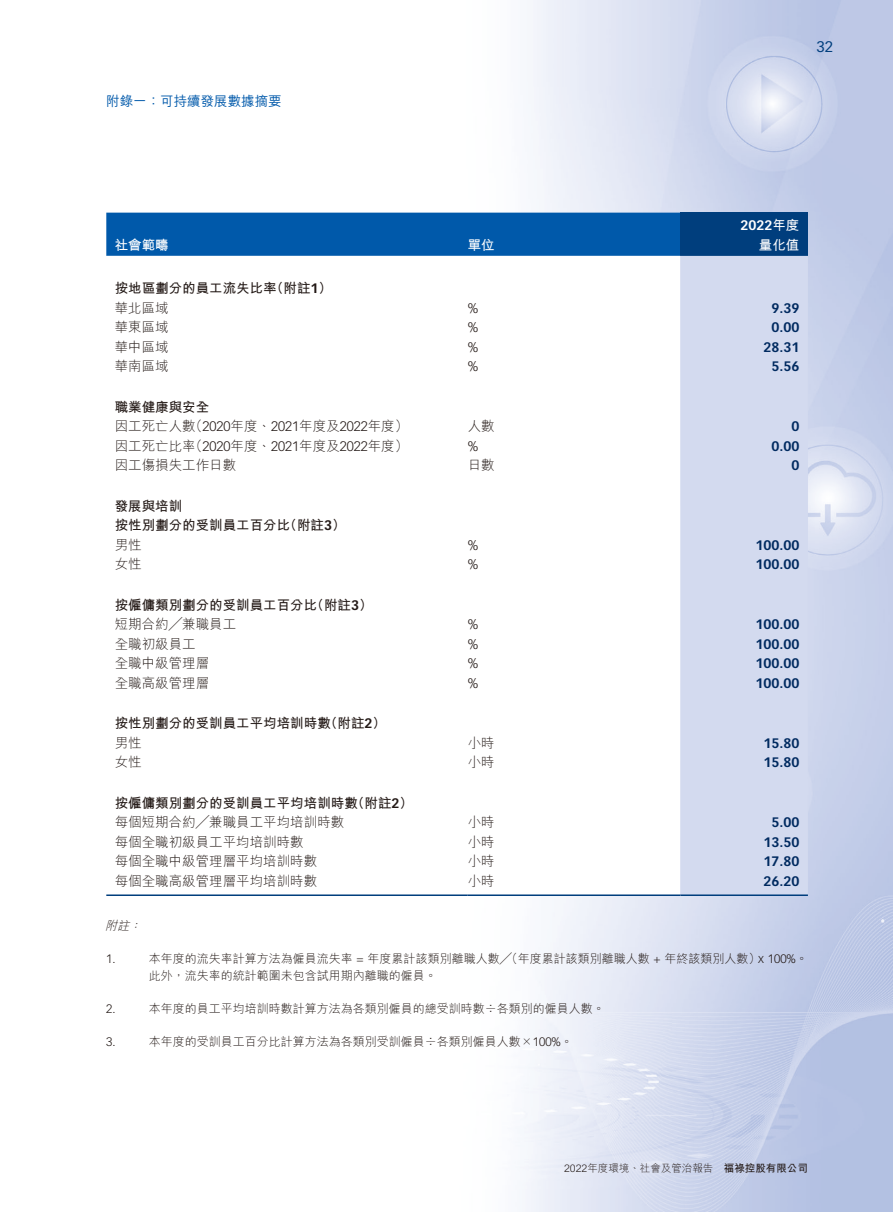
<style>
.page{position:relative;width:893px;height:1212px;background:#fff}
.page>*{position:absolute;margin:0;border:0;box-sizing:border-box;transform-origin:0 0}
.t1{font:15px "Vectora LT Std";color:#003e7d}
.t2{font:13.5px "M Hei HK Light E Ten B5 H";color:#231916}
.t3{font:13.5px/19.5px "M Hei HK Bold E Ten B5 H";color:#231916}
.t4{font:700 13.5px "Vectora LT Std";color:#002a60}
.t5{font:13.5px "M Hei HK Medium E Ten B5 H";color:#0059aa}
.t6{font:300 13.5px "Vectora LT Std";color:#231916}
.t7{font:13.5px "M Hei HK Bold E Ten B5 H";color:#fff}
.t8{font:700 13.5px "Vectora LT Std";color:#fff}
.t9{font:12px/16.5px "M Hei HK Light E Ten B5 H";color:#231916}
.t10{font:300 12px "Vectora LT Std";color:#231916}
.t11{font:italic 12px "M Hei HK Light E Ten B5 H";color:#231916}
.t12{font:10.5px "M Hei HK Light E Ten B5 H";color:#231916}
.s1{font-family:"M Hei HK Bold E Ten B5 H";font-weight:400}
.s2{font-family:"Vectora LT Std";font-weight:700}
.s3{font-family:"Vectora LT Std";font-weight:300}
.s4{font-family:"M Hei HK Bold E Ten B5 H"}
</style>
<div class="page">
<img style="left:427px;top:0;width:466px;height:1212px">
<div style="left:106px;top:213px;width:574px;height:43px;background:#0059aa"></div>
<div style="left:680px;top:213px;width:128px;height:43px;background:#003e7d"></div>
<svg style="left:427px;top:256px;width:253px;height:638px"></svg>
<div style="left:680px;top:256px;width:128px;height:638px;background:#d3daef"></div>
<hr style="left:106px;top:894px;width:362px;height:2px;background:#003e7d">
<hr style="left:468px;top:894px;width:212px;height:2px;background:#003e7d">
<hr style="left:680px;top:894px;width:128px;height:2px;background:#003e7d">
<p class="t5" style="left:106px;top:95px;width:177px">附錄一：可持續發展數據摘要</p>
<p class="t1" style="left:817px;top:39px;width:18px">32</p>
<p class="t7" style="left:115px;top:240px;width:55px">社會範疇</p>
<p class="t7" style="left:468px;top:240px;width:28px">單位</p>
<p class="t8" style="left:740px;top:219px;width:60px">2022<span class="s1">年度</span></p>
<p class="t7" style="left:759px;top:240px;width:42px">量化值</p>
<p class="t3" style="left:115px;top:280px;width:219px">按地區劃分的員工流失比率（附註<span class="s2">1</span>）</p>
<p class="t2" style="left:115px;top:302px;width:55px">華北區域</p>
<p class="t6" style="left:468px;top:301px;width:12px">%</p>
<p class="t4" style="left:771px;top:301px;width:29px">9.39</p>
<p class="t2" style="left:115px;top:322px;width:55px">華東區域</p>
<p class="t6" style="left:468px;top:321px;width:12px">%</p>
<p class="t4" style="left:771px;top:321px;width:29px">0.00</p>
<p class="t2" style="left:115px;top:341px;width:55px">華中區域</p>
<p class="t6" style="left:468px;top:340px;width:12px">%</p>
<p class="t4" style="left:763px;top:340px;width:37px">28.31</p>
<p class="t2" style="left:115px;top:361px;width:55px">華南區域</p>
<p class="t6" style="left:468px;top:360px;width:12px">%</p>
<p class="t4" style="left:771px;top:360px;width:29px">5.56</p>
<p class="t3" style="left:115px;top:399px;width:96px">職業健康與安全</p>
<p class="t2" style="left:115px;top:421px;width:295px">因工死亡人數（<span class="s3">2020</span>年度、<span class="s3">2021</span>年度及<span class="s3">2022</span>年度）</p>
<p class="t2" style="left:468px;top:421px;width:28px">人數</p>
<p class="t4" style="left:791px;top:420px;width:9px">0</p>
<p class="t2" style="left:115px;top:440px;width:295px">因工死亡比率（<span class="s3">2020</span>年度、<span class="s3">2021</span>年度及<span class="s3">2022</span>年度）</p>
<p class="t6" style="left:468px;top:439px;width:12px">%</p>
<p class="t4" style="left:771px;top:439px;width:29px">0.00</p>
<p class="t2" style="left:115px;top:460px;width:123px">因工傷損失工作日數</p>
<p class="t2" style="left:468px;top:460px;width:28px">日數</p>
<p class="t4" style="left:791px;top:459px;width:9px">0</p>
<p class="t3" style="left:115px;top:498px;width:232px">發展與培訓<br>按性別劃分的受訓員工百分比（附註<span class="s2">3</span>）</p>
<p class="t2" style="left:115px;top:539px;width:28px">男性</p>
<p class="t6" style="left:468px;top:538px;width:12px">%</p>
<p class="t4" style="left:755px;top:538px;width:45px">100.00</p>
<p class="t2" style="left:115px;top:559px;width:28px">女性</p>
<p class="t6" style="left:468px;top:558px;width:12px">%</p>
<p class="t4" style="left:755px;top:558px;width:45px">100.00</p>
<p class="t3" style="left:115px;top:597px;width:259px">按僱傭類別劃分的受訓員工百分比（附註<span class="s2">3</span>）</p>
<p class="t2" style="left:115px;top:619px;width:123px">短期合約╱兼職員工</p>
<p class="t6" style="left:468px;top:618px;width:12px">%</p>
<p class="t4" style="left:755px;top:618px;width:45px">100.00</p>
<p class="t2" style="left:115px;top:638px;width:82px">全職初級員工</p>
<p class="t6" style="left:468px;top:637px;width:12px">%</p>
<p class="t4" style="left:755px;top:637px;width:45px">100.00</p>
<p class="t2" style="left:115px;top:658px;width:96px">全職中級管理層</p>
<p class="t6" style="left:468px;top:657px;width:12px">%</p>
<p class="t4" style="left:755px;top:657px;width:45px">100.00</p>
<p class="t2" style="left:115px;top:677px;width:96px">全職高級管理層</p>
<p class="t6" style="left:468px;top:676px;width:12px">%</p>
<p class="t4" style="left:755px;top:676px;width:45px">100.00</p>
<p class="t3" style="left:115px;top:715px;width:273px">按性別劃分的受訓員工平均培訓時數（附註<span class="s2">2</span>）</p>
<p class="t2" style="left:115px;top:737px;width:28px">男性</p>
<p class="t2" style="left:468px;top:737px;width:28px">小時</p>
<p class="t4" style="left:763px;top:736px;width:37px">15.80</p>
<p class="t2" style="left:115px;top:757px;width:28px">女性</p>
<p class="t2" style="left:468px;top:757px;width:28px">小時</p>
<p class="t4" style="left:763px;top:756px;width:37px">15.80</p>
<p class="t3" style="left:115px;top:795px;width:300px">按僱傭類別劃分的受訓員工平均培訓時數（附註<span class="s2">2</span>）</p>
<p class="t2" style="left:115px;top:817px;width:231px">每個短期合約╱兼職員工平均培訓時數</p>
<p class="t2" style="left:468px;top:817px;width:28px">小時</p>
<p class="t4" style="left:771px;top:816px;width:29px">5.00</p>
<p class="t2" style="left:115px;top:836px;width:190px">每個全職初級員工平均培訓時數</p>
<p class="t2" style="left:468px;top:836px;width:28px">小時</p>
<p class="t4" style="left:763px;top:835px;width:37px">13.50</p>
<p class="t2" style="left:115px;top:856px;width:204px">每個全職中級管理層平均培訓時數</p>
<p class="t2" style="left:468px;top:856px;width:28px">小時</p>
<p class="t4" style="left:763px;top:855px;width:37px">17.80</p>
<p class="t2" style="left:115px;top:875px;width:204px">每個全職高級管理層平均培訓時數</p>
<p class="t2" style="left:468px;top:875px;width:28px">小時</p>
<p class="t4" style="left:763px;top:874px;width:37px">26.20</p>
<p class="t11" style="left:105px;top:921px;width:41px">附註：</p>
<p class="t10" style="left:106px;top:953px;width:11px">1.</p>
<p class="t9" style="left:149px;top:952px;width:661px">本年度的流失率計算方法為僱員流失率 <span class="s3">=</span> 年度累計該類別離職人數╱（年度累計該類別離職人數 <span class="s3">+</span> 年終該類別人數）<span class="s3">x 100%</span>。此外，流失率的統計範圍未包含試用期內離職的僱員。</p>
<p class="t10" style="left:106px;top:1002px;width:11px">2.</p>
<p class="t9" style="left:149px;top:1001px;width:457px">本年度的員工平均培訓時數計算方法為各類別僱員的總受訓時數÷各類別的僱員人數。</p>
<p class="t10" style="left:106px;top:1035px;width:11px">3.</p>
<p class="t9" style="left:149px;top:1034px;width:426px">本年度的受訓員工百分比計算方法為各類別受訓僱員÷各類別僱員人數×<span class="s3">100%</span>。</p>
<p class="t12" style="left:564px;top:1164px;width:245px">2022年度環境、社會及管治報告 <span class="s4">福祿控股有限公司</span></p>
</div>
